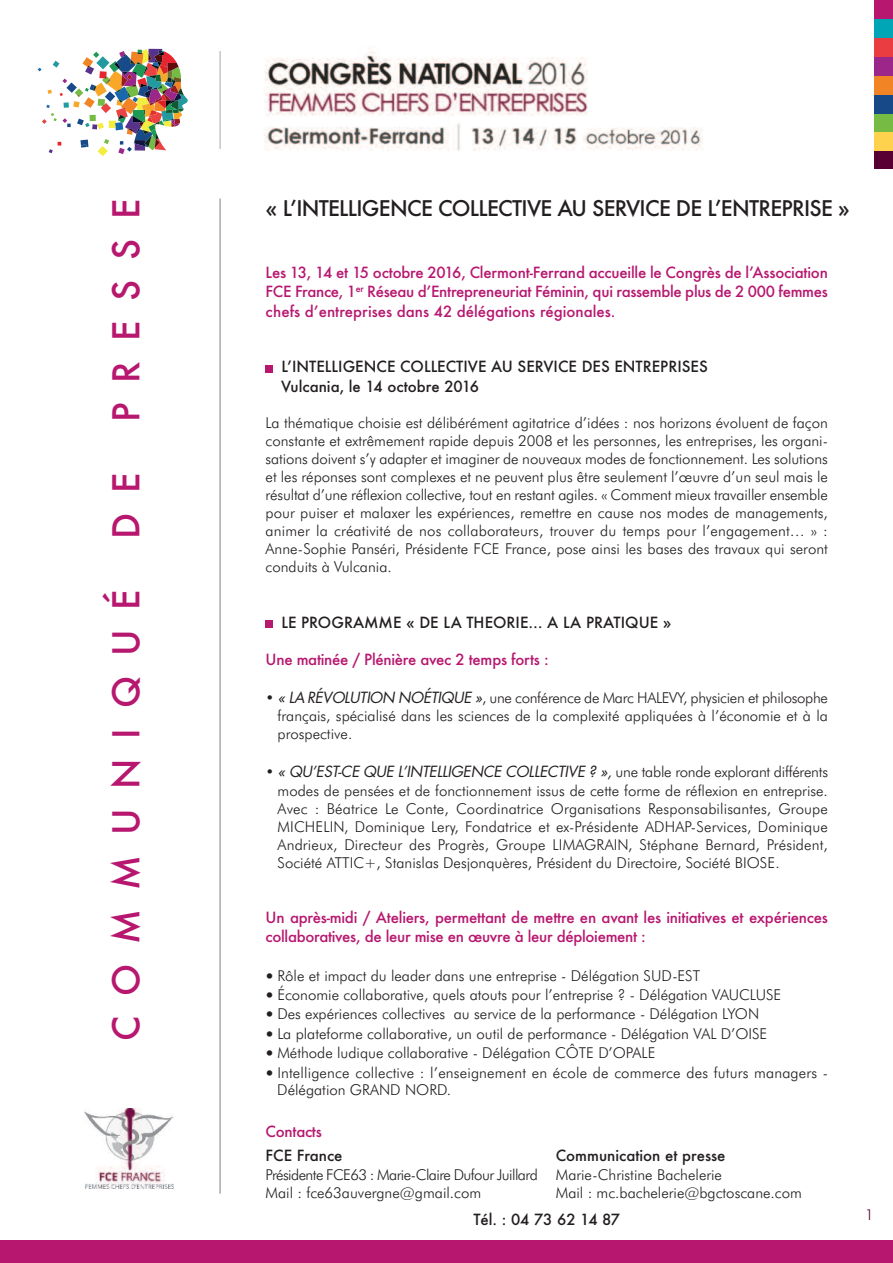
<style>
.page{position:relative;width:893px;height:1263px;background:#fff}
.page>*{position:absolute;margin:0;border:0;box-sizing:border-box;transform-origin:0 0}
.t1{font:500 36px "Futura";letter-spacing:.55em;color:#b7176f}
.t2{font:500 21px "Futura";letter-spacing:-.035em;color:#231f20}
.t3{font:300 15px/18px "Futura BT";color:#231f20;text-align:justify}
.t4{font:500 15px/19.5px "Futura";letter-spacing:-.015em;color:#b7176f;text-align:justify}
.t5{font:500 15px/19.5px "Futura";color:#231f20}
.t6{font:italic 15px "Futura";letter-spacing:-.015em;color:#231f20}
.t7{font:300 15px/18px "Futura BT";letter-spacing:-.035em;color:#231f20}
.t8{font:300 15px "Futura BT";color:#580034}
.s1{font-family:"Futura";font-weight:400;font-style:italic}
.s2{font-family:"Futura BT";font-weight:300;font-style:normal}
.s3{font-family:"Meiryo";font-weight:400;font-style:italic}
</style>
<div class="page">
<div style="left:266px;top:365px;width:7px;height:7px;background:#b7176f"></div>
<div style="left:266px;top:620px;width:7px;height:7px;background:#b7176f"></div>
<svg style="left:98px;top:146px;width:10px;height:10px"></svg>
<img style="left:38px;top:49px;width:150px;height:104px">
<hr style="left:220px;top:51px;width:1px;height:98px;background:#a8a9ad">
<img style="left:264px;top:48px;width:439px;height:103px">
<img style="left:84px;top:1109px;width:90px;height:80px">
<div style="left:0;top:1241px;width:892px;height:21px;background:#b7176f"></div>
<div style="left:0;top:1242px;width:892px;height:21px;background:#b7176f"></div>
<div style="left:874px;top:150px;width:19px;height:19px;background:#580034"></div>
<div style="left:874px;top:0;width:19px;height:19px;background:#b7176f"></div>
<div style="left:874px;top:19px;width:19px;height:19px;background:#00a5b6"></div>
<div style="left:874px;top:132px;width:19px;height:19px;background:#fed24c"></div>
<div style="left:874px;top:113px;width:19px;height:19px;background:#75bb44"></div>
<div style="left:874px;top:95px;width:19px;height:19px;background:#174989"></div>
<div style="left:874px;top:76px;width:19px;height:19px;background:#f18526"></div>
<div style="left:874px;top:57px;width:19px;height:19px;background:#9c2689"></div>
<div style="left:874px;top:38px;width:19px;height:19px;background:#ea3d42"></div>
<hr style="left:220px;top:199px;width:1px;height:994px;background:#a8a9ad">
<h1 class="t1" style="left:106px;top:422px;width:224px;rotate:-90deg">PRESSE</h1>
<h1 class="t1" style="left:106px;top:539px;width:68px;rotate:-90deg">D E</h1>
<h1 class="t1" style="left:106px;top:1041px;width:453px;rotate:-90deg">COMMUNIQUÉ</h1>
<h2 class="t2" style="left:266px;top:196px;width:586px">« L’INTELLIGENCE COLLECTIVE AU SERVICE DE L’ENTREPRISE »</h2>
<p class="t4" style="left:266px;top:263px;width:564px">Les 13, 14 et 15 octobre 2016, Clermont-Ferrand accueille le Congrès de l’Association FCE France, 1<sup>er</sup> Réseau d’Entrepreneuriat Féminin, qui rassemble plus de 2 000 femmes chefs d’entreprises dans 42 délégations régionales.</p>
<p class="t5" style="left:281px;top:357px;width:428px">L’INTELLIGENCE COLLECTIVE AU SERVICE DES ENTREPRISES<br>Vulcania, le 14 octobre 2016</p>
<p class="t3" style="left:266px;top:415px;width:564px">La thématique choisie est délibérément agitatrice d’idées : nos horizons évoluent de façon constante et extrêmement rapide depuis 2008 et les personnes, les entreprises, les organi&shy;sations doivent s’y adapter et imaginer de nouveaux modes de fonctionnement. Les solutions et les réponses sont complexes et ne peuvent plus être seulement l’œuvre d’un seul mais le résultat d’une réflexion collective, tout en restant agiles. « Comment mieux travailler ensemble pour puiser et malaxer les expériences, remettre en cause nos modes de managements, animer la créativité de nos collaborateurs, trouver du temps pour l’engagement… » :<br>Anne-Sophie Panséri, Présidente FCE France, pose ainsi les bases des travaux qui seront conduits à Vulcania.</p>
<p class="t5" style="left:281px;top:613px;width:392px">LE PROGRAMME « DE LA THEORIE… A LA PRATIQUE »</p>
<p class="t4" style="left:266px;top:650px;width:285px">Une matinée / Plénière avec 2 temps forts :</p>
<p class="t3" style="left:278px;top:689px;width:552px;text-indent:-12px">• <span class="s1">« LA RÉVOLUTION NOÉTIQUE »</span>, une conférence de Marc HALEVY, physicien et philosophe français, spécialisé dans les sciences de la complexité appliquées à l’économie et à la prospective.</p>
<p class="t6" style="left:266px;top:765px;width:564px"><span class="s2">•</span> « QU’EST-CE QUE L’INTELLIGENCE COLLECTIVE ? », <span class="s2">une table ronde explorant différents</span></p>
<p class="t3" style="left:278px;top:782px;width:552px">modes de pensées et de fonctionnement issus de cette forme de réflexion en entreprise.<br>Avec : Béatrice Le Conte, Coordinatrice Organisations Responsabilisantes, Groupe MICHELIN, Dominique Lery, Fondatrice et ex-Présidente ADHAP-Services, Dominique Andrieux, Directeur des Progrès, Groupe LIMAGRAIN, Stéphane Bernard, Président, Société ATTIC+, Stanislas Desjonquères, Président du Directoire, Société BIOSE.</p>
<p class="t4" style="left:266px;top:908px;width:564px">Un après-midi / Ateliers, permettant de mettre en avant les initiatives et expériences collaboratives, de leur mise en œuvre à leur déploiement :</p>
<p class="t3" style="left:266px;top:967px;width:436px"><span class="s3">•</span> Rôle et impact du leader dans une entreprise - Délégation SUD-EST</p>
<p class="t3" style="left:266px;top:987px;width:517px"><span class="s3">•</span> Économie collaborative, quels atouts pour l’entreprise ? - Délégation VAUCLUSE</p>
<p class="t3" style="left:266px;top:1006px;width:495px"><span class="s3">•</span> Des expériences collectives au service de la performance - Délégation LYON</p>
<p class="t3" style="left:266px;top:1026px;width:503px"><span class="s3">•</span> La plateforme collaborative, un outil de performance - Délégation VAL D’OISE</p>
<p class="t3" style="left:266px;top:1045px;width:391px"><span class="s3">•</span> Méthode ludique collaborative - Délégation CÔTE D’OPALE</p>
<p class="t3" style="left:277px;top:1065px;width:552px;line-height:17.5px;text-indent:-12px"><span class="s3">•</span> Intelligence collective : l’enseignement en école de commerce des futurs managers -<br>Délégation GRAND NORD.</p>
<p class="t4" style="left:266px;top:1122px;width:58px">Contacts</p>
<p class="t5" style="left:266px;top:1146px;width:78px">FCE France</p>
<p class="t7" style="left:266px;top:1167px;width:274px">Présidente FCE63 : Marie-Claire Dufour Juillard<br>Mail : fce63auvergne@gmail.com</p>
<p class="t5" style="left:556px;top:1146px;width:171px">Communication et presse</p>
<p class="t3" style="left:556px;top:1167px;width:248px">Marie-Christine Bachelerie<br>Mail : mc.bachelerie@bgctoscane.com</p>
<p class="t5" style="left:473px;top:1210px;width:148px">Tél. : 04 73 62 14 87</p>
<p class="t8" style="left:865px;top:1209px;width:10px">1</p>
</div>
